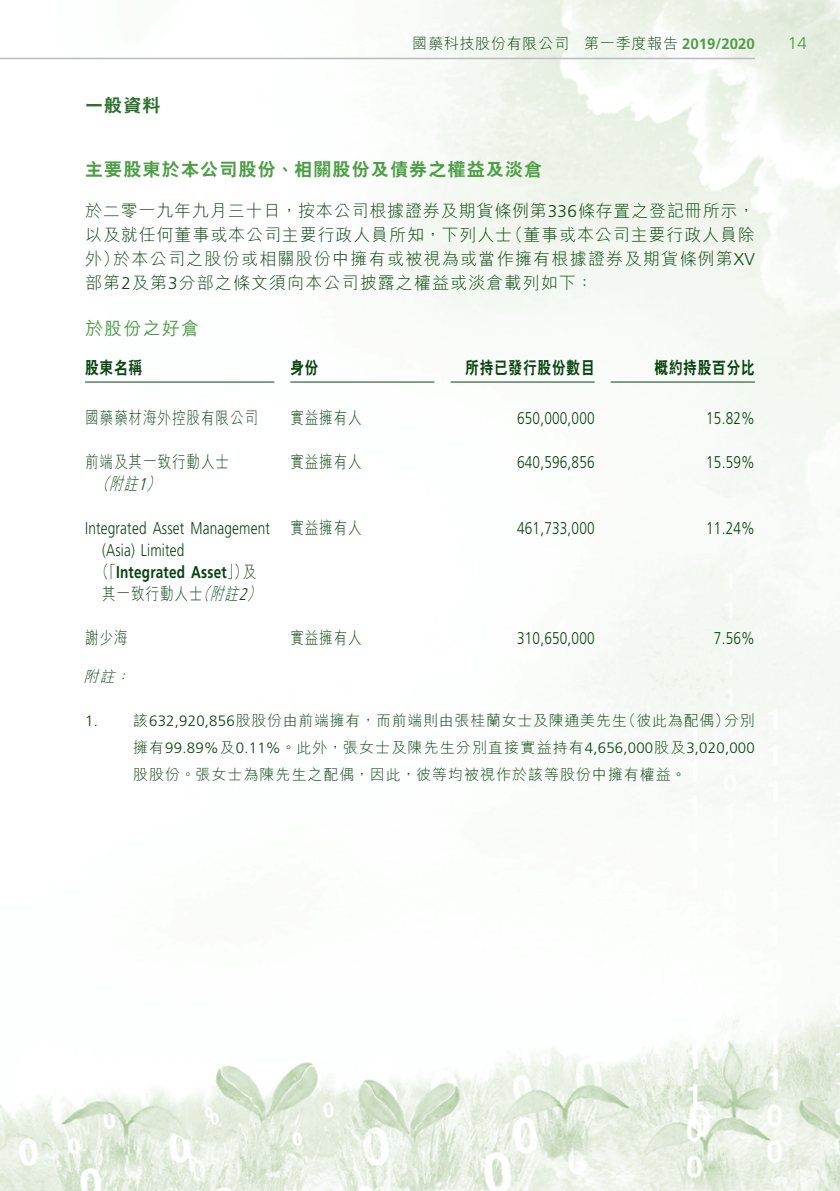
<style>
.page{position:relative;width:840px;height:1191px;background:#fff}
.page>*{position:absolute;margin:0;border:0;box-sizing:border-box;transform-origin:0 0}
._03_H1{font:800 18px "C Hei 2 HK";letter-spacing:.065em;color:#4c9e45}
._04___H2{font:500 18px "M Hei HK";letter-spacing:.065em;color:#4c9e45}
.t1{font:800 18px "C Hei 2 HK";color:#2e712f}
._01_Body_Text{font:300 17px/24px "M Hei HK";letter-spacing:.065em;color:#084410}
._01_Body_Text-2{font:300 17px "Frutiger LT Std";letter-spacing:.015em;color:#084410;scale:.8 1}
._15_Table_Stub{font:300 17px "Frutiger LT Std";letter-spacing:.015em;color:#084410;scale:.8 1}
._15_Table_Stub-2{font:300 17px/22px "M Hei HK";letter-spacing:.065em;color:#084410;scale:.8 1}
._15_Table_Stub-3{font:700 17px/22px "Frutiger LT Std";letter-spacing:.015em;color:#084410;scale:.8 1}
._01_Body_Text-3{font:300 17px "M Hei HK";letter-spacing:.065em;color:#084410;scale:.8 1}
._01_Body_Text-4{font:800 17px "C Hei 2 HK";letter-spacing:.065em;color:#084410;scale:.8 1}
._15_Table_Stub-4{font:800 17px "C Hei 2 HK";color:#084410;scale:.8 1}
._15_Table_Stub-5{font:italic 300 17px "M Hei HK";color:#084410;scale:.8 1}
.t2{font:300 17px "Frutiger LT Std";color:#4c9e45}
._21_IN0__Note{font:300 15px/27px "M Hei HK";letter-spacing:.05em;color:#084410}
.t3{font:700 15px "Frutiger LT Std";color:#4c9e45}
._21_IN0__Note-2{font:italic 300 15px "M Hei HK";color:#084410}
._21_IN0__Note-3{font:300 15px "Frutiger LT Std";color:#084410}
.s1{font-family:"M Hei HK";font-weight:300;color:#084410}
.s2{font-family:"Frutiger LT Std"}
.s3{font-style:italic}
.s4{font-family:"Frutiger LT Std";font-style:italic}
.s5{font-family:"M Hei HK";font-weight:300}
.s6{font-family:"M Hei HK";font-weight:300;font-style:italic}
.s7{font-weight:300;font-style:italic}
</style>
<div class="page">
<img style="left:1px;top:0;width:838px;height:1191px">
<hr style="left:0;top:58px;width:754px;height:1px;background:#bcbdc0">
<hr style="left:85px;top:381px;width:189px;height:1px;background:#084410">
<hr style="left:290px;top:381px;width:144px;height:1px;background:#084410">
<hr style="left:450px;top:381px;width:144px;height:1px;background:#084410">
<hr style="left:610px;top:381px;width:144px;height:1px;background:#084410">
<p class="t1" style="left:85px;top:94px;width:77px">一般資料</p>
<p class="_21_IN0__Note" style="left:412px;top:29px;width:158px">國藥科技股份有限公司</p>
<p class="t3" style="left:584px;top:35px;width:172px"><span class="s1">第一季度報告</span> 2019/2020</p>
<p class="_03_H1" style="left:85px;top:157px;width:458px">主要股東於本公司股份、相關股份及債券之權益及淡倉</p>
<p class="_01_Body_Text" style="left:85px;top:198px;width:671px;text-align:right">於二零一九年九月三十日，按本公司根據證券及期貨條例第<span class="s2">336</span>條存置之登記冊所示，（董事或本公司主要行政人員除</p>
<p class="_01_Body_Text" style="left:113px;top:222px;width:642px;text-indent:-28px">以及就任何董事或本公司主要行政人員所知，下列人士<br>於本公司之股份或相關股份中擁有或被視為或當作擁有根據證券及期貨條例第<span class="s2">XV</span></p>
<p class="_01_Body_Text" style="left:85px;top:246px;width:509px">外）<br>部第<span class="s2">2</span>及第<span class="s2">3</span>分部之條文須向本公司披露之權益或淡倉載列如下：</p>
<p class="_04___H2" style="left:85px;top:315px;width:115px">於股份之好倉</p>
<p class="_15_Table_Stub-4" style="left:85px;top:357px;width:73px">股東名稱</p>
<p class="_15_Table_Stub-2" style="left:85px;top:406px;width:217px">國藥藥材海外控股有限公司</p>
<p class="_15_Table_Stub-2" style="left:138px;top:450px;width:115px;text-indent:-53px">前端及其一致行動人士<span class="s3">(</span><span class="s4">1</span></p>
<p class="_15_Table_Stub-5" style="left:95px;top:472px;width:26px">（</p>
<p class="_15_Table_Stub-5" style="left:109px;top:472px;width:44px">附註</p>
<p class="_15_Table_Stub" style="left:85px;top:519px;width:232px">Integrated Asset Management</p>
<p class="_15_Table_Stub" style="left:102px;top:541px;width:104px">(Asia) Limited</p>
<p class="_15_Table_Stub-2" style="left:242px;top:560px;width:19px">及</p>
<p class="_15_Table_Stub-3" style="left:239px;top:561px;width:36px;text-indent:-143px"><span class="s5">（「</span>Integrated Asset<span class="s5">」）<br></span><span class="s6">(</span><span class="s7">2</span></p>
<p class="_15_Table_Stub-5" style="left:196px;top:582px;width:26px">（</p>
<p class="_15_Table_Stub-2" style="left:102px;top:582px;width:179px">其一致行動人士<span class="s3">附註</span></p>
<p class="_15_Table_Stub-2" style="left:85px;top:626px;width:55px">謝少海</p>
<p class="_21_IN0__Note-2" style="left:115px;top:666px;width:22px">：</p>
<p class="_21_IN0__Note-2" style="left:84px;top:666px;width:38px">附註</p>
<p class="_01_Body_Text-4" style="left:290px;top:357px;width:37px">身份</p>
<p class="_01_Body_Text-3" style="left:290px;top:406px;width:91px">實益擁有人</p>
<p class="_01_Body_Text-3" style="left:290px;top:450px;width:91px">實益擁有人</p>
<p class="_01_Body_Text-3" style="left:290px;top:516px;width:91px">實益擁有人</p>
<p class="_01_Body_Text-3" style="left:290px;top:626px;width:91px">實益擁有人</p>
<p class="_01_Body_Text-4" style="left:465px;top:357px;width:163px">所持已發行股份數目</p>
<p class="_01_Body_Text-4" style="left:654px;top:357px;width:127px">概約持股百分比</p>
<p class="_01_Body_Text-2" style="left:517px;top:409px;width:98px">650,000,000</p>
<p class="_01_Body_Text-2" style="left:705px;top:409px;width:62px">15.82%</p>
<p class="_01_Body_Text-2" style="left:517px;top:453px;width:98px">640,596,856</p>
<p class="_01_Body_Text-2" style="left:705px;top:453px;width:62px">15.59%</p>
<p class="_01_Body_Text-2" style="left:517px;top:519px;width:98px">461,733,000</p>
<p class="_01_Body_Text-2" style="left:705px;top:519px;width:62px">11.24%</p>
<p class="_01_Body_Text-2" style="left:517px;top:629px;width:98px">310,650,000</p>
<p class="_01_Body_Text-2" style="left:713px;top:629px;width:53px">7.56%</p>
<p class="_21_IN0__Note-3" style="left:85px;top:712px;width:14px">1.</p>
<p class="_21_IN0__Note" style="left:133px;top:706px;width:495px">該<span class="s2">632,920,856</span>股股份由前端擁有，而前端則由張桂蘭女士及陳通美先生</p>
<p class="_21_IN0__Note" style="left:621px;top:706px;width:110px">（彼此為配偶）</p>
<p class="_21_IN0__Note" style="left:723px;top:706px;width:32px">分別</p>
<p class="_21_IN0__Note" style="left:133px;top:733px;width:622px">擁有<span class="s2">99.89%</span>及<span class="s2">0.11%</span>。此外，張女士及陳先生分別直接實益持有<span class="s2">4,656,000</span>股及<span class="s2">3,020,000</span>股股份。張女士為陳先生之配偶，因此，彼等均被視作於該等股份中擁有權益。</p>
<p class="t2" style="left:787px;top:34px;width:20px">14</p>
</div>
